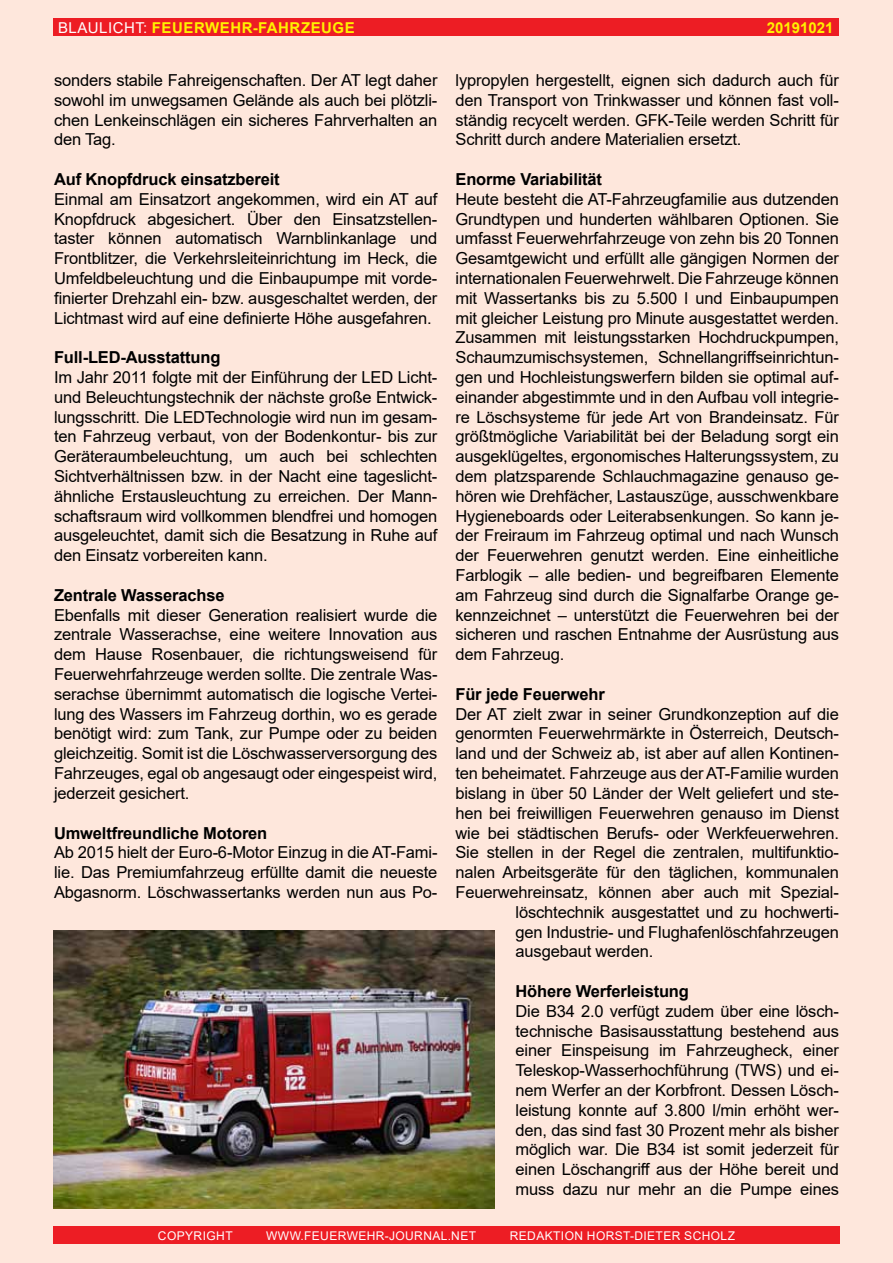
<style>
.page{position:relative;width:893px;height:1263px;background:#fee7dc}
.page>*{position:absolute;margin:0;border:0;box-sizing:border-box;transform-origin:0 0}
.t1{font:16.5px/19.8px "Arial";letter-spacing:-.01em;color:#000;text-align:justify}
.t2{font:700 16.5px "Arial";letter-spacing:-.01em;color:#000}
.t3{font:700 15px "Arial";letter-spacing:.035em;color:#fff200}
.t4{font:700 15px "Arial";color:#fff200}
.t5{font:12px "Arial";letter-spacing:.035em;color:#fff}
.s1{font-weight:400;color:#fff}
</style>
<div class="page">
<div style="left:53px;top:1226px;width:787px;height:18px;background:#ed1d24"></div>
<div style="left:54px;top:18px;width:785px;height:18px;background:#ed1d24"></div>
<img style="left:53px;top:930px;width:441px;height:279px">
<p class="t3" style="left:58px;top:17px;width:298px"><span class="s1">Blaulicht:</span> Feuerwehr-Fahrzeuge</p>
<p class="t1" style="left:54px;top:70px;width:385px">sonders stabile Fahreigenschaften. Der AT legt daher sowohl im unwegsamen Gelände als auch bei plötzli&shy;chen Lenkeinschlägen ein sicheres Fahrverhalten an den Tag.</p>
<p class="t2" style="left:54px;top:168px;width:227px">Auf Knopfdruck einsatzbereit</p>
<p class="t1" style="left:54px;top:189px;width:386px">Einmal am Einsatzort angekommen, wird ein AT auf Knopfdruck abgesichert. Über den Einsatzstellen&shy;taster können automatisch Warnblinkanlage und Frontblitzer, die Verkehrsleiteinrichtung im Heck, die U mfeldbeleuchtung und die Einbaupumpe mit vorde&shy;finierter Drehzahl ein- bzw. ausgeschaltet werden, der Lichtmast wird auf eine definierte Höhe ausgefahren.</p>
<p class="t2" style="left:54px;top:346px;width:168px">Full-LED-Ausstattung</p>
<p class="t1" style="left:54px;top:367px;width:319px">I m Jahr 2011 folgte mit der Einführung der LED</p>
<p class="t1" style="left:54px;top:367px;width:385px;text-indent:344px">Licht&shy;und Beleuchtungstechnik der nächste große Entwick&shy;lungsschritt. Die LEDT</p>
<p class="t1" style="left:54px;top:407px;width:386px;text-indent:159px">echnologie wird nun im gesam&shy;ten Fahrzeug verbaut, von der Bodenkontur- bis zur Geräteraumbeleuchtung, um auch bei schlechten Sichtverhältnissen bzw. in der N acht eine tageslicht&shy;ähnliche Erstausleuchtung zu erreichen. Der Mann&shy;schaftsraum wird vollkommen blendfrei und homogen ausgeleuchtet, damit sich die Besatzung in Ruhe auf den Einsatz vorbereiten kann.</p>
<p class="t2" style="left:54px;top:583px;width:172px">Zentrale Wasserachse</p>
<p class="t1" style="left:54px;top:605px;width:385px">Ebenfalls mit dieser Generation realisiert wurde die zentrale Wasserachse, eine weitere I nnovation aus dem Hause Rosenbauer, die richtungsweisend für Feuerwehrfahrzeuge werden sollte. Die zentrale Was&shy;serachse übernimmt automatisch die logische Vertei&shy;lung des Wassers im Fahrzeug dorthin, wo es gerade benötigt wird: zum Tank, zur Pumpe oder zu beiden gleichzeitig. Somit ist die Löschwasserversorgung des Fahrzeuges, egal ob angesaugt oder eingespeist wird, jederzeit gesichert.</p>
<p class="t2" style="left:54px;top:821px;width:215px">Umweltfreundliche Motoren</p>
<p class="t1" style="left:54px;top:842px;width:385px">Ab 2015 hielt der Euro-6-Motor Einzug in die AT-Fami&shy;lie. Das Premiumfahrzeug erfüllte damit die neueste Abgasnorm. Löschwassertanks werden nun aus Po-</p>
<p class="t4" style="left:767px;top:17px;width:68px">20191021</p>
<p class="t1" style="left:455px;top:70px;width:385px">lypropylen hergestellt, eignen sich dadurch auch für den Transport von Trinkwasser und können fast voll&shy;ständig recycelt werden. GFK</p>
<p class="t1" style="left:455px;top:110px;width:385px;text-indent:213px">-Teile werden Schritt für<br>Schritt durch andere Materialien ersetzt.</p>
<p class="t2" style="left:455px;top:168px;width:148px">Enorme Variabilität</p>
<p class="t1" style="left:455px;top:189px;width:385px">Heute besteht die AT-Fahrzeugfamilie aus dutzenden Grundtypen und hunderten wählbaren Optionen. Sie umfasst Feuerwehrfahrzeuge von zehn bis 20 Tonnen Gesamtgewicht und erfüllt alle gängigen Normen der internationalen Feuerwehrwelt. Die Fahrzeuge können mit Wassertanks bis zu 5.500 l und Einbaupumpen mit gleicher Leistung pro Minute ausgestattet werden.<br>Zusammen mit leistungsstarken Hochdruckpumpen, Schaumzumischsystemen, Schnellangriffseinrichtun&shy;gen und Hochleistungswerfern bilden sie optimal auf&shy;einander abgestimmte und in den Aufbau voll integrie&shy;re Löschsysteme für jede Art von Brandeinsatz. Für größtmögliche Variabilität bei der Beladung sorgt ein ausgeklügeltes, ergonomisches Halterungssystem, zu dem platzsparende Schlauchmagazine genauso ge&shy;hören wie Drehfächer, Lastauszüge, ausschwenkbare Hygieneboards oder Leiterabsenkungen. So kann je&shy;der Freiraum im Fahrzeug optimal und nach Wunsch der Feuerwehren genutzt werden. Eine einheitliche Farblogik – alle bedien- und begreifbaren Elemente am Fahrzeug sind durch die Signalfarbe Orange ge&shy;kennzeichnet – unterstützt die Feuerwehren bei der sicheren und raschen Entnahme der Ausrüstung aus dem Fahrzeug.</p>
<p class="t2" style="left:455px;top:682px;width:151px">Für jede Feuerwehr</p>
<p class="t1" style="left:455px;top:704px;width:385px">Der AT zielt zwar in seiner Grundkonzeption auf die</p>
<p class="t1" style="left:455px;top:724px;width:385px">genormten Feuerwehrmärkte in Österreich, Deutsch-</p>
<p class="t1" style="left:455px;top:743px;width:385px">land und der Schweiz ab, ist aber auf allen Kontinen-</p>
<p class="t1" style="left:455px;top:763px;width:385px">ten beheimatet. Fahrzeuge aus der AT-Familie wurden</p>
<p class="t1" style="left:455px;top:783px;width:385px">bislang in über 50 Länder der Welt geliefert und ste-</p>
<p class="t1" style="left:455px;top:803px;width:385px">hen bei freiwilligen Feuerwehren genauso im Dienst</p>
<p class="t1" style="left:455px;top:823px;width:385px">wie bei städtischen Berufs- oder Werkfeuerwehren.</p>
<p class="t1" style="left:455px;top:842px;width:385px">Sie stellen in der Regel die zentralen, multifunktio-</p>
<p class="t1" style="left:455px;top:862px;width:385px">nalen Arbeitsgeräte für den täglichen, kommunalen</p>
<p class="t1" style="left:455px;top:882px;width:385px">Feuerwehreinsatz, können aber auch mit Spezial-</p>
<p class="t1" style="left:516px;top:902px;width:325px">löschtechnik ausgestattet und zu hochwerti-</p>
<p class="t1" style="left:516px;top:922px;width:325px">gen I ndustrie- und Flughafenlöschfahrzeugen</p>
<p class="t1" style="left:516px;top:941px;width:139px">ausgebaut werden.</p>
<p class="t2" style="left:516px;top:979px;width:175px">Höhere Werferleistung</p>
<p class="t1" style="left:516px;top:1001px;width:325px">Die B34 2.0 verfügt zudem über eine lösch&shy;technische Basisausstattung bestehend aus einer Einspeisung im Fahrzeugheck, einer Teleskop-Wasserhochführung (TWS) und ei&shy;nem Werfer an der Korbfront. Dessen Lösch&shy;leistung konnte auf 3.800 l/min erhöht wer&shy;den, das sind fast 30 Prozent mehr als bisher möglich war. Die B34 ist somit jederzeit für einen Löschangriff aus der Höhe bereit und muss dazu nur mehr an die Pumpe eines</p>
<p class="t5" style="left:158px;top:1227px;width:76px">Copyright</p>
<p class="t5" style="left:266px;top:1227px;width:211px">www.feuerwehr-journal.net</p>
<p class="t5" style="left:510px;top:1227px;width:227px">Redaktion Horst-Dieter Scholz</p>
</div>
